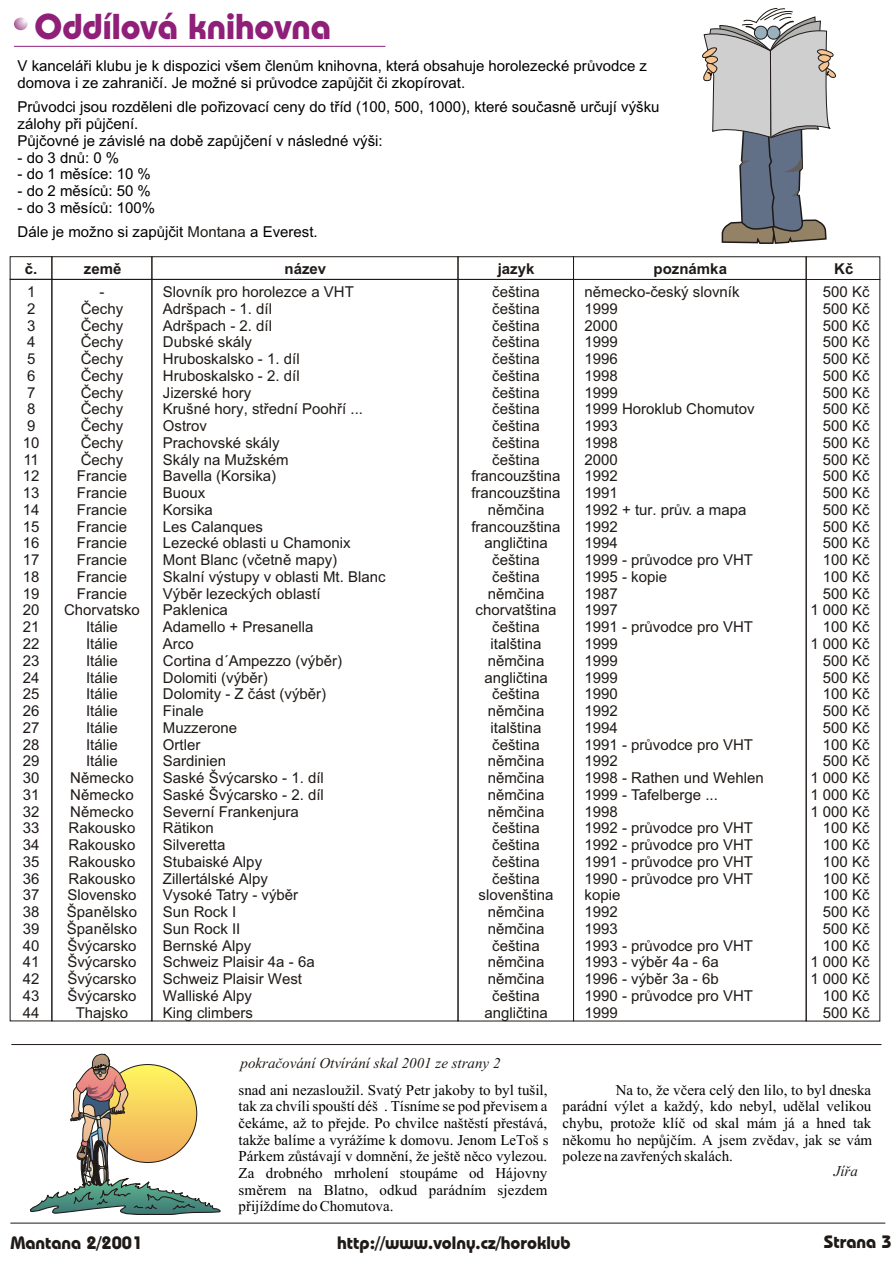
<style>
.page{position:relative;width:894px;height:1263px;background:#fff}
.page>*{position:absolute;margin:0;border:0;box-sizing:border-box;transform-origin:0 0}
.t1{font:700 36px "Bauhaus Md BT";color:#8f1f78}
.t2{font:18px "Bauhaus Md BT";color:#1f1a17}
.t3{font:700 18px "Bauhaus Md BT";color:#1f1a17}
.t4{font:15px/16.8px "Arial";color:#1f1a17}
.t5{font:15px/16.6px "Times New Roman";color:#000;text-align:justify}
.t6{font:15px/16.8px "Arial";color:#000}
.t7{font:italic 15px "Times New Roman";color:#1f1a17}
.t8{font:700 15px "Arial";color:#1f1a17}
.s1{color:#1f1a17}
.s2{font-weight:700}
</style>
<div class="page">
<hr style="left:10px;top:1223px;width:875px;height:1px;background:#1f1a17">
<hr style="left:14px;top:46px;width:371px;height:1px;background:#8f1f78">
<svg style="left:14px;top:18px;width:14px;height:12px"></svg>
<div style="left:52px;top:279px;width:100px;height:742px;border:1px solid #1f1a17"></div>
<div style="left:10px;top:279px;width:42px;height:742px;border:1px solid #1f1a17"></div>
<div style="left:458px;top:279px;width:116px;height:742px;border:1px solid #1f1a17"></div>
<div style="left:573px;top:279px;width:233px;height:742px;border:1px solid #1f1a17"></div>
<div style="left:806px;top:279px;width:74px;height:742px;border:1px solid #1f1a17"></div>
<svg style="left:702px;top:8px;width:135px;height:301px"></svg>
<hr style="left:11px;top:1044px;width:871px;height:1px;background:#1f1a17">
<svg style="left:30px;top:1053px;width:191px;height:162px"></svg>
<h1 class="t1" style="left:35px;top:11px;width:298px">Oddílová knihovna</h1>
<p class="t6" style="left:18px;top:59px;width:631px">V kanceláøi klubu je k dispozici všem èlenùm knihovna, která obsahuje horolezecké prùvodce z domova i ze zahranièí. Je možné si prùvodce zapùjèit èi zkopírovat.</p>
<p class="t6" style="left:18px;top:100px;width:643px">Prùvodci jsou rozdìleni dle poøizovací ceny do tøíd (100, 500, 1000), které souèasnì urèují výšku zálohy pøi pùjèení.<br>Pùjèovné je závislé na dobì zapùjèení v následné výši:</p>
<p class="t6" style="left:18px;top:150px;width:103px">- do 3 dnù: 0 %</p>
<p class="t6" style="left:18px;top:167px;width:135px">- do 1 mìsíce: 10 %</p>
<p class="t6" style="left:18px;top:184px;width:135px">- do 2 mìsícù: 50 %</p>
<p class="t6" style="left:18px;top:197px;width:302px;line-height:24.3px">- do 3 mìsícù: 100%<br>Dále je možno si zapùjèit <span class="s1">Montana</span> a Everest.</p>
<p class="t8" style="left:25px;top:263px;width:14px">è.</p>
<p class="t8" style="left:84px;top:263px;width:39px">zemì</p>
<p class="t8" style="left:285px;top:263px;width:43px">název</p>
<p class="t8" style="left:498px;top:263px;width:38px">jazyk</p>
<p class="t8" style="left:654px;top:263px;width:75px">poznámka</p>
<p class="t8" style="left:834px;top:263px;width:21px">Kè</p>
<p class="t4" style="left:23px;top:285px;width:18px">1<br>2<br>3<br>4<br>5<br>6<br>7<br>8<br>9<br>10<br>11<br>12<br>13<br>14<br>15<br>16<br>17<br>18<br>19<br>20<br>21<br>22<br>23<br>24<br>25<br>26<br>27<br>28<br>29<br>30<br>31<br>32<br>33<br>34<br>35<br>36<br>37<br>38<br>39<br>40<br>41<br>42<br>43<br>44</p>
<p class="t4" style="left:163px;top:285px;width:224px">Slovník pro horolezce a VHT<br>Adršpach - 1. díl<br>Adršpach - 2. díl<br>Dubské skály<br>Hruboskalsko - 1. díl<br>Hruboskalsko - 2. díl<br>Jizerské hory<br>Krušné hory, støední Poohøí ...<br>Ostrov<br>Prachovské skály<br>Skály na Mužském<br>Bavella (Korsika)<br>Buoux<br>Korsika<br>Les Calanques<br>Lezecké oblasti u Chamonix<br>Mont Blanc (vèetnì mapy)<br>Skalní výstupy v oblasti Mt. Blanc<br>Výbìr lezeckých oblastí<br>Paklenica<br>Adamello + Presanella<br>Arco<br>Cortina d´Ampezzo (výbìr)<br>Dolomiti (výbìr)<br>Dolomity - Z èást (výbìr)<br>Finale<br>Muzzerone<br>Ortler<br>Sardinien<br>Saské Švýcarsko - 1. díl<br>Saské Švýcarsko - 2. díl<br>Severní Frankenjura<br>Rätikon<br>Silveretta<br>Stubaiské Alpy<br>Zillertálské Alpy<br>Vysoké Tatry - výbìr<br>Sun Rock I<br>Sun Rock II<br>Bernské Alpy<br>Schweiz Plaisir 4a - 6a<br>Schweiz Plaisir West<br>Walliské Alpy<br>King climbers</p>
<p class="t4" style="left:64px;top:285px;width:77px;text-align:center">-<br>Èechy<br>Èechy<br>Èechy<br>Èechy<br>Èechy<br>Èechy<br>Èechy<br>Èechy<br>Èechy<br>Èechy<br>Francie<br>Francie<br>Francie<br>Francie<br>Francie<br>Francie<br>Francie<br>Francie<br>Chorvatsko<br>Itálie<br>Itálie<br>Itálie<br>Itálie<br>Itálie<br>Itálie<br>Itálie<br>Itálie<br>Itálie<br>Nìmecko<br>Nìmecko<br>Nìmecko<br>Rakousko<br>Rakousko<br>Rakousko<br>Rakousko<br>Slovensko<br>Španìlsko<br>Španìlsko<br>Švýcarsko<br>Švýcarsko<br>Švýcarsko<br>Švýcarsko<br>Thajsko</p>
<p class="t4" style="left:471px;top:285px;width:91px;text-align:center">èeština èeština èeština èeština èeština èeština èeština èeština èeština èeština èeština francouzština francouzština nìmèina francouzština angliètina èeština èeština nìmèina chorvatština èeština italština nìmèina angliètina èeština nìmèina italština èeština nìmèina nìmèina nìmèina nìmèina èeština èeština èeština èeština slovenština nìmèina nìmèina èeština nìmèina nìmèina èeština angliètina</p>
<p class="t4" style="left:585px;top:285px;width:181px">nìmecko-èeský slovník<br>1999<br>2000<br>1999<br>1996<br>1998<br>1999<br>1999 Horoklub Chomutov<br>1993<br>1998<br>2000<br>1992<br>1991<br>1992 + tur. prùv. a mapa<br>1992<br>1994<br>1999 - prùvodce pro VHT<br>1995 - kopie<br>1987<br>1997<br>1991 - prùvodce pro VHT<br>1999<br>1999<br>1999<br>1990<br>1992<br>1994<br>1991 - prùvodce pro VHT<br>1992<br>1998 - Rathen und Wehlen<br>1999 - Tafelberge ...<br>1998<br>1992 - prùvodce pro VHT<br>1992 - prùvodce pro VHT<br>1991 - prùvodce pro VHT<br>1990 - prùvodce pro VHT kopie<br>1992<br>1993<br>1993 - prùvodce pro VHT<br>1993 - výbìr 4a - 6a<br>1996 - výbìr 3a - 6b<br>1990 - prùvodce pro VHT<br>1999</p>
<p class="t4" style="left:810px;top:285px;width:61px;text-align:right">500 Kè<br>500 Kè<br>500 Kè<br>500 Kè<br>500 Kè<br>500 Kè<br>500 Kè<br>500 Kè<br>500 Kè<br>500 Kè<br>500 Kè<br>500 Kè<br>500 Kè<br>500 Kè<br>500 Kè<br>500 Kè<br>100 Kè<br>100 Kè<br>500 Kè<br>1 000 Kè<br>100 Kè<br>1 000 Kè<br>500 Kè<br>500 Kè<br>100 Kè<br>500 Kè<br>500 Kè<br>100 Kè<br>500 Kè<br>1 000 Kè<br>1 000 Kè<br>1 000 Kè<br>100 Kè<br>100 Kè<br>100 Kè<br>100 Kè<br>100 Kè<br>500 Kè<br>500 Kè<br>100 Kè<br>1 000 Kè<br>1 000 Kè<br>100 Kè<br>500 Kè</p>
<p class="t7" style="left:241px;top:1058px;width:261px">pokraèování Otvírání skal 2001 ze strany 2</p>
<p class="t5" style="left:239px;top:1083px;width:311px">snad ani nezasloužil. Svatý Petr jakoby to byl tušil, tak za chvíli spouští déš•. Tísníme se pod pøevisem a èekáme, až to pøejde. Po chvilce naštìstí pøestává, takže balíme a vyrážíme k domovu. Jenom LeToš s Párkem zùstávají v domnìní, že ještì nìco vylezou.<br>Za drobného mrholení stoupáme od Hájovny smìrem na Blatno, odkud parádním sjezdem pøijíždíme do Chomutova.</p>
<p class="t5" style="left:563px;top:1083px;width:311px;text-indent:53px">Na to, že vèera celý den lilo, to byl dneska parádní výlet a každý, kdo nebyl, udìlal velikou chybu, protože klíè od skal mám já a hned tak nìkomu ho nepùjèím. A jsem zvìdav, jak se vám poleze na zavøených skalách.</p>
<p class="t7" style="left:834px;top:1166px;width:26px">Jíøa</p>
<p class="t2" style="left:10px;top:1235px;width:133px">Mantana <span class="s2">2</span>/2001</p>
<p class="t2" style="left:337px;top:1235px;width:235px">http://www.volny.cz/horoklub</p>
<p class="t3" style="left:824px;top:1234px;width:69px">Strana 3</p>
</div>
